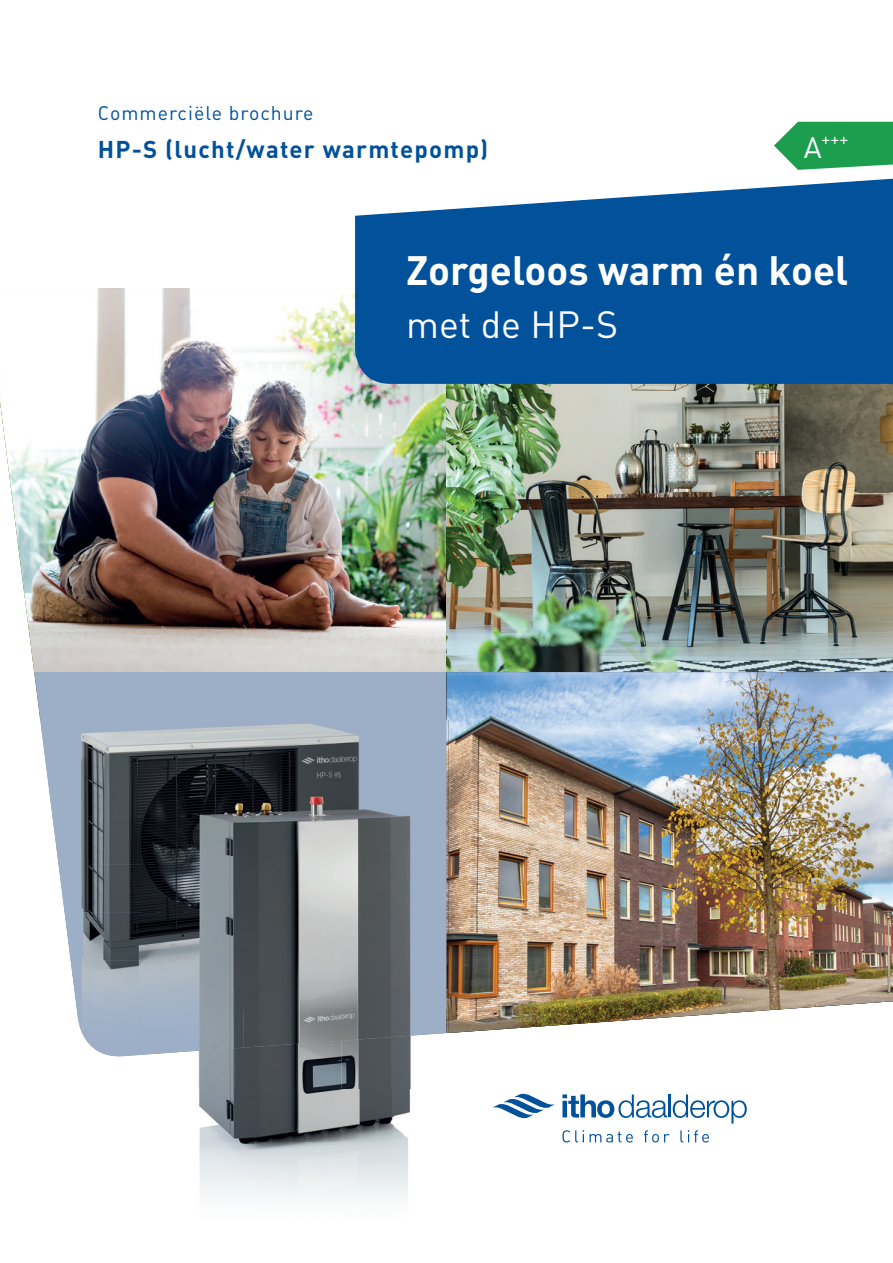
<style>
.page{position:relative;width:893px;height:1263px;background:#fff}
.page>*{position:absolute;margin:0;border:0;box-sizing:border-box;transform-origin:0 0}
.t1{font:40.5px "DIN Bold Alternate";color:#fff}
.t2{font:37.5px "DIN Regular Alternate";color:#fff}
.t3{font:24px "DIN Bold Alternate";letter-spacing:.05em;color:#01519b}
.t4{font:19.5px "DIN Regular Alternate";letter-spacing:.05em;color:#01519b}
.t5{font:17.1px "DIN Regular Alternate";color:#fff}
.s1{font-size:29.4px}
</style>
<div class="page">
<img style="left:0;top:288px;width:446px;height:384px">
<div style="left:34px;top:672px;width:412px;height:48px;background:#9dafc7"></div>
<img style="left:446px;top:384px;width:447px;height:288px">
<img style="left:446px;top:672px;width:447px;height:361px">
<svg style="left:562px;top:1094px;width:105px;height:24px"></svg>
<hr style="left:669px;top:1094px;width:2px;height:23px;background:#01519b">
<svg style="left:673px;top:1094px;width:74px;height:29px"></svg>
<svg style="left:562px;top:1130px;width:22px;height:12px"></svg>
<svg style="left:590px;top:1131px;width:43px;height:11px"></svg>
<svg style="left:644px;top:1130px;width:26px;height:12px"></svg>
<svg style="left:680px;top:1130px;width:29px;height:12px"></svg>
<svg style="left:493px;top:1093px;width:62px;height:26px"></svg>
<svg style="left:355px;top:178px;width:538px;height:206px;background:#1861a4"></svg>
<img style="left:355px;top:178px;width:145px;height:2px">
<svg style="left:774px;top:122px;width:119px;height:48px;background:#3dac68"></svg>
<img style="left:198px;top:1056px;width:37px;height:34px">
<img style="left:235px;top:1047px;width:107px;height:43px">
<img style="left:342px;top:1040px;width:69px;height:50px">
<img style="left:199px;top:1090px;width:196px;height:52px">
<img style="left:395px;top:1090px;width:15px;height:109px">
<img style="left:199px;top:1142px;width:196px;height:60px">
<img style="left:77px;top:1008px;width:166px;height:48px">
<img style="left:142px;top:1047px;width:102px;height:8px">
<img style="left:40px;top:720px;width:406px;height:48px">
<img style="left:46px;top:768px;width:400px;height:48px">
<img style="left:52px;top:816px;width:394px;height:48px">
<img style="left:58px;top:864px;width:388px;height:48px">
<img style="left:65px;top:912px;width:381px;height:48px">
<img style="left:71px;top:960px;width:375px;height:48px">
<img style="left:243px;top:1008px;width:102px;height:39px">
<img style="left:345px;top:1008px;width:101px;height:32px">
<img style="left:446px;top:720px;width:2px;height:313px">
<p class="t4" style="left:98px;top:101px;width:217px">Commerciële brochure</p>
<p class="t3" style="left:98px;top:133px;width:392px">HP-S (lucht/water warmtepomp)</p>
<p class="t5" style="left:804px;top:128px;width:46px"><span class="s1">A</span>+++</p>
<h1 class="t1" style="left:406px;top:244px;width:444px">Zorgeloos warm én koel</h1>
<h2 class="t2" style="left:406px;top:301px;width:214px">met de HP-S</h2>
</div>
